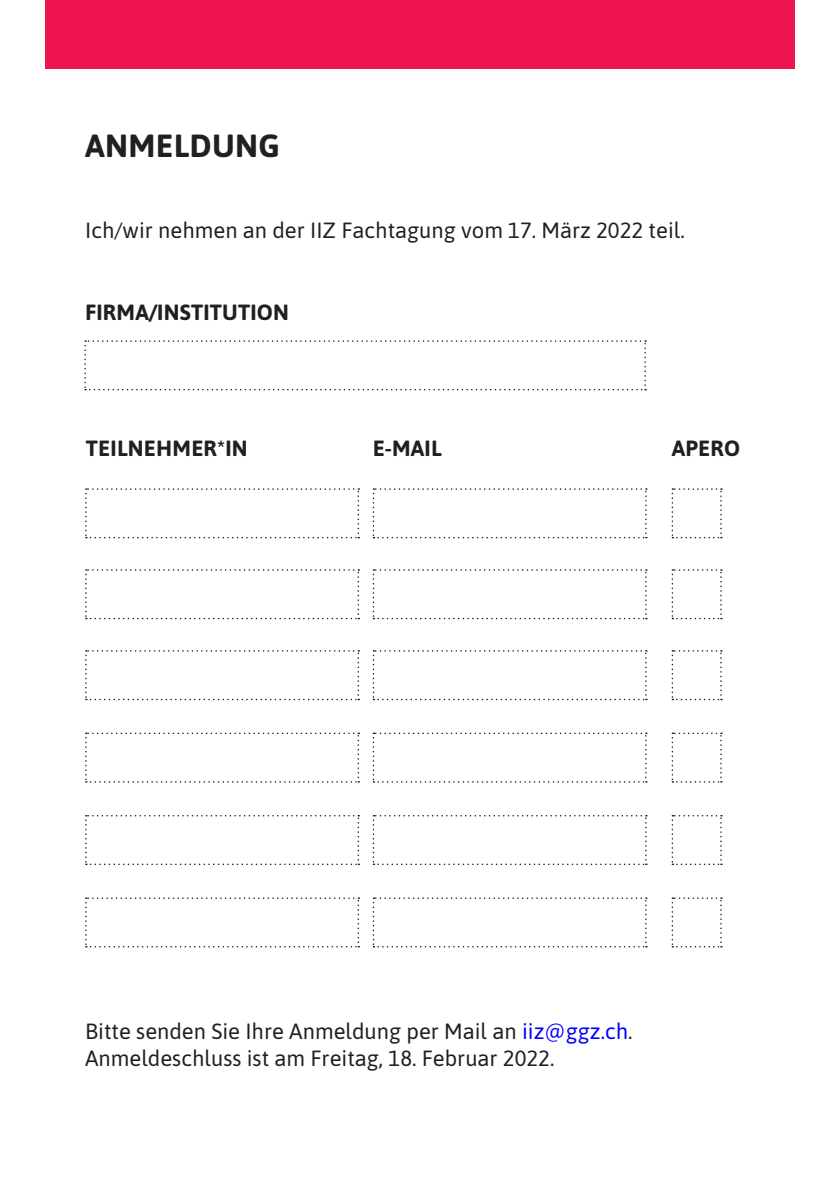
<style>
.page{position:relative;width:840px;height:1191px;background:#fff}
.page>*{position:absolute;margin:0;border:0;box-sizing:border-box;transform-origin:0 0}
.Untertitel_Dienstlei{font:700 32px "Asap";letter-spacing:.01em;color:#231f20}
.Untertitel_Dienstlei-2{font:22px/27px "Asap";color:#231f20}
.Untertitel_Dienstlei-3{font:700 22px "Asap";letter-spacing:.01em;color:#231f20}
.s1{color:#00f}
</style>
<div class="page">
<div style="left:45px;top:0;width:749px;height:68px;background:#ed1450"></div>
<svg style="left:84px;top:340px;width:561px;height:50px"></svg>
<svg style="left:85px;top:488px;width:274px;height:50px"></svg>
<svg style="left:372px;top:488px;width:274px;height:50px"></svg>
<svg style="left:671px;top:488px;width:50px;height:50px"></svg>
<svg style="left:85px;top:569px;width:274px;height:50px"></svg>
<svg style="left:372px;top:569px;width:274px;height:50px"></svg>
<svg style="left:671px;top:569px;width:50px;height:50px"></svg>
<svg style="left:85px;top:650px;width:274px;height:50px"></svg>
<svg style="left:372px;top:650px;width:274px;height:50px"></svg>
<svg style="left:671px;top:650px;width:50px;height:50px"></svg>
<svg style="left:85px;top:732px;width:274px;height:50px"></svg>
<svg style="left:372px;top:732px;width:274px;height:50px"></svg>
<svg style="left:671px;top:732px;width:50px;height:50px"></svg>
<svg style="left:85px;top:815px;width:274px;height:50px"></svg>
<svg style="left:372px;top:815px;width:274px;height:50px"></svg>
<svg style="left:671px;top:815px;width:50px;height:50px"></svg>
<svg style="left:85px;top:897px;width:274px;height:50px"></svg>
<svg style="left:372px;top:897px;width:274px;height:50px"></svg>
<svg style="left:671px;top:897px;width:50px;height:50px"></svg>
<p class="Untertitel_Dienstlei" style="left:85px;top:123px;width:196px">ANMELDUNG</p>
<p class="Untertitel_Dienstlei-2" style="left:85px;top:216px;width:600px">Ich/wir nehmen an der IIZ Fachtagung vom 17. März 2022 teil.</p>
<p class="Untertitel_Dienstlei-3" style="left:85px;top:296px;width:205px">FIRMA/INSTITUTION</p>
<p class="Untertitel_Dienstlei-3" style="left:86px;top:432px;width:163px">TEILNEHMER*IN</p>
<p class="Untertitel_Dienstlei-3" style="left:372px;top:432px;width:70px">E-MAIL</p>
<p class="Untertitel_Dienstlei-3" style="left:671px;top:432px;width:70px">APERO</p>
<p class="Untertitel_Dienstlei-2" style="left:85px;top:1016px;width:548px">Bitte senden Sie Ihre Anmeldung per Mail an <span class="s1">iiz@ggz.ch</span>.<br>Anmeldeschluss ist am Freitag, 18. Februar 2022.</p>
</div>
